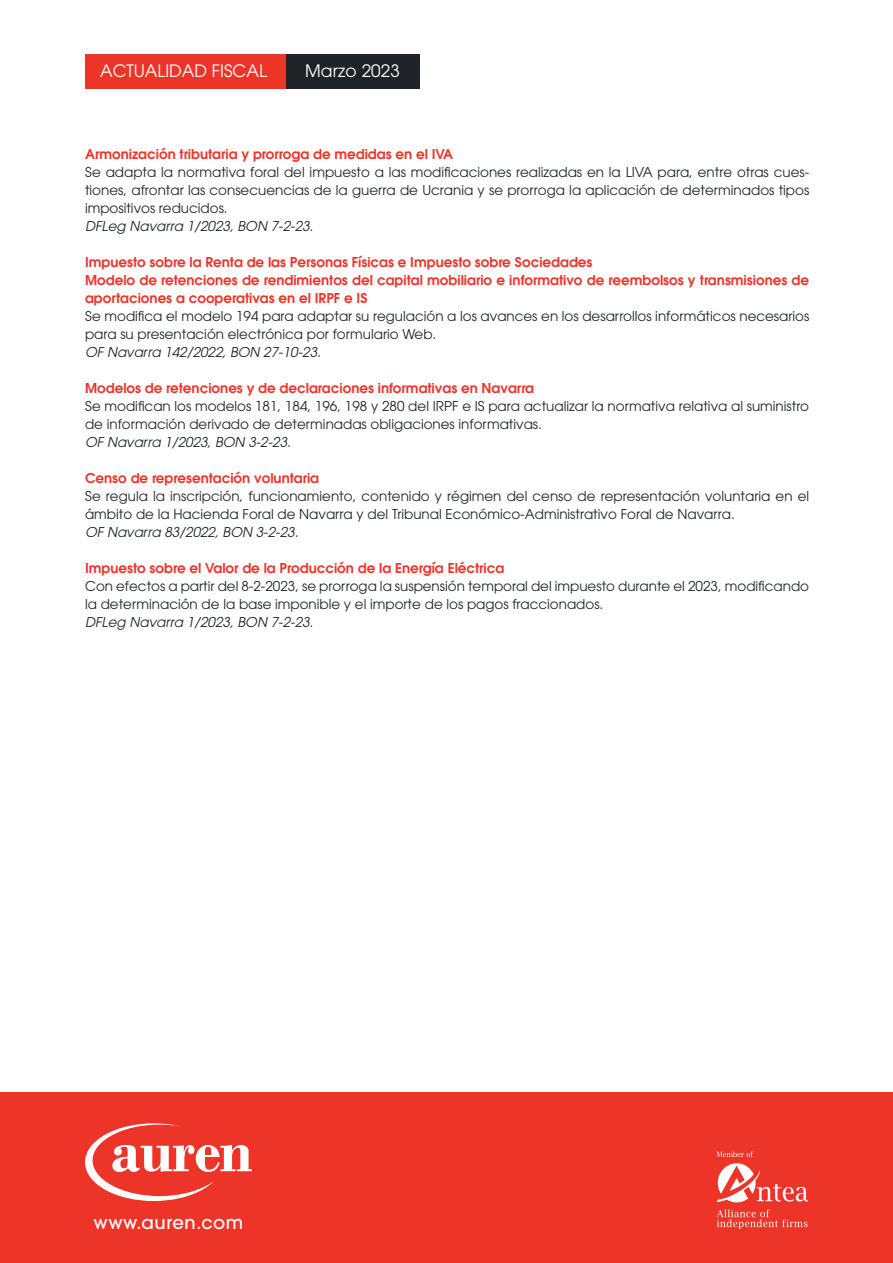
<style>
.page{position:relative;width:893px;height:1263px;background:#fff}
.page>*{position:absolute;margin:0;border:0;box-sizing:border-box;transform-origin:0 0}
.t1{font:500 18px "ITC Avant Garde Pro";letter-spacing:.03em;color:#fff}
.t2{font:17.1px "ITC Avant Garde Pro";color:#fff}
.t3{font:13.5px/18px "ITC Avant Garde Pro";color:#1f2327}
.t4{font:600 13.5px/18px "ITC Avant Garde Pro";color:#ed3429}
.t5{font:italic 13.5px "ITC Avant Garde Pro";color:#1f2327}
</style>
<div class="page">
<div style="left:85px;top:54px;width:203px;height:35px;background:#ed3429"></div>
<div style="left:286px;top:54px;width:133px;height:35px;background:#1f2327"></div>
<div style="left:0;top:1093px;width:893px;height:170px;background:#ed3429"></div>
<svg style="left:717px;top:1151px;width:36px;height:6px"></svg>
<svg style="left:717px;top:1163px;width:91px;height:39px"></svg>
<svg style="left:717px;top:1209px;width:91px;height:20px"></svg>
<svg style="left:85px;top:1123px;width:167px;height:78px"></svg>
<p class="t2" style="left:100px;top:60px;width:168px">ACTUALIDAD FISCAL</p>
<p class="t2" style="left:305px;top:60px;width:96px">Marzo 2023</p>
<p class="t4" style="left:85px;top:145px;width:370px">Armonización tributaria y prorroga de medidas en el IVA</p>
<p class="t3" style="left:85px;top:163px;width:726px;text-align:justify">Se adapta la normativa foral del impuesto a las modificaciones realizadas en la LIVA para, entre otras cues&shy;tiones, afrontar las consecuencias de la guerra de Ucrania y se prorroga la aplicación de determinados tipos impositivos reducidos.</p>
<p class="t5" style="left:85px;top:217px;width:230px">DFLeg Navarra 1/2023, BON 7-2-23.</p>
<p class="t4" style="left:85px;top:253px;width:726px">Impuesto sobre la Renta de las Personas Físicas e Impuesto sobre Sociedades<br>Modelo de retenciones de rendimientos del capital mobiliario e informativo de reembolsos y transmisiones de aportaciones a cooperativas en el IRPF e IS</p>
<p class="t3" style="left:85px;top:307px;width:726px">Se modifica el modelo 194 para adaptar su regulación a los avances en los desarrollos informáticos necesarios para su presentación electrónica por formulario Web.</p>
<p class="t5" style="left:85px;top:343px;width:237px">OF Navarra 142/2022, BON 27-10-23.</p>
<p class="t4" style="left:85px;top:379px;width:451px">Modelos de retenciones y de declaraciones informativas en Navarra</p>
<p class="t3" style="left:85px;top:397px;width:726px">Se modifican los modelos 181, 184, 196, 198 y 280 del IRPF e IS para actualizar la normativa relativa al suministro de información derivado de determinadas obligaciones informativas.</p>
<p class="t5" style="left:85px;top:433px;width:207px">OF Navarra 1/2023, BON 3-2-23.</p>
<p class="t4" style="left:85px;top:469px;width:236px">Censo de representación voluntaria</p>
<p class="t3" style="left:85px;top:487px;width:726px">Se regula la inscripción, funcionamiento, contenido y régimen del censo de representación voluntaria en el ámbito de la Hacienda Foral de Navarra y del Tribunal Económico-Administrativo Foral de Navarra.</p>
<p class="t5" style="left:85px;top:523px;width:215px">OF Navarra 83/2022, BON 3-2-23.</p>
<p class="t4" style="left:85px;top:559px;width:421px">Impuesto sobre el Valor de la Producción de la Energía Eléctrica</p>
<p class="t3" style="left:85px;top:577px;width:726px">Con efectos a partir del 8-2-2023, se prorroga la suspensión temporal del impuesto durante el 2023, modificando la determinación de la base imponible y el importe de los pagos fraccionados.</p>
<p class="t5" style="left:85px;top:613px;width:230px">DFLeg Navarra 1/2023, BON 7-2-23.</p>
<h1 class="t1" style="left:94px;top:1211px;width:151px">www.auren.com</h1>
</div>
